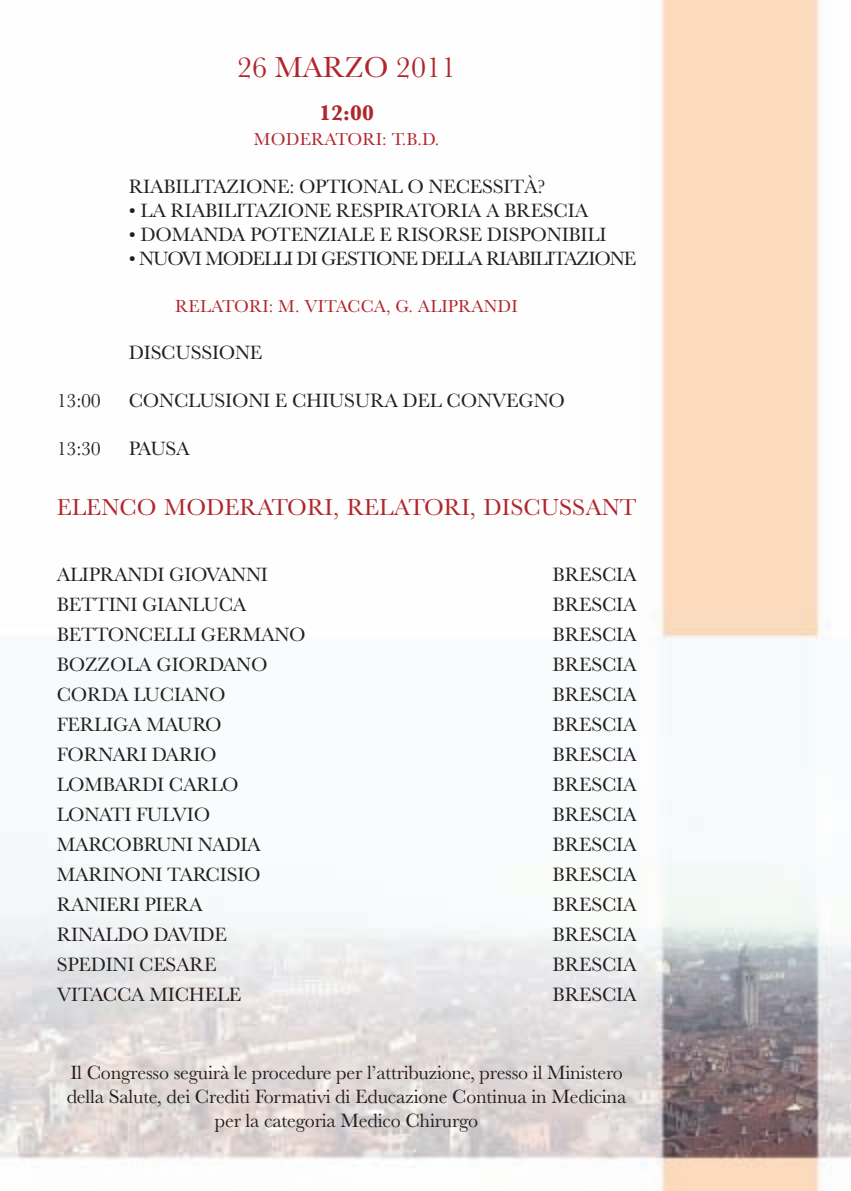
<style>
.page{position:relative;width:851px;height:1191px;background:#fff}
.page>*{position:absolute;margin:0;border:0;box-sizing:border-box;transform-origin:0 0}
.t1{font:30px "Baskerville";color:#b1262c}
.t2{font:24px "Baskerville";color:#b1262c}
.t3{font:700 22px "Baskerville";color:#b1262c}
.t4{font:20px/24px "Baskerville";letter-spacing:-.01em;color:#231f20;text-align:center}
.t5{font:20px "Baskerville";letter-spacing:-.05em;color:#231f20}
.t6{font:18px "Baskerville";letter-spacing:.01em;color:#b1262c}
</style>
<div class="page">
<img style="left:0;top:0;width:850px;height:1191px">
<h1 class="t1" style="left:237px;top:49px;width:220px">26 MARZO 2011</h1>
<p class="t3" style="left:319px;top:100px;width:56px">12:00</p>
<p class="t6" style="left:254px;top:129px;width:187px">MODERATORI: T.B.D.</p>
<p class="t4" style="left:129px;top:174px;width:418px">RIABILITAZIONE: OPTIONAL O NECESSITÀ?</p>
<p class="t4" style="left:129px;top:198px;width:461px">• LA RIABILITAZIONE RESPIRATORIA A BRESCIA</p>
<p class="t4" style="left:129px;top:222px;width:479px">• DOMANDA POTENZIALE E RISORSE DISPONIBILI</p>
<p class="t5" style="left:129px;top:247px;width:509px">• NUOVI MODELLI DI GESTIONE DELLA RIABILITAZIONE</p>
<p class="t6" style="left:175px;top:295px;width:344px">RELATORI: M. VITACCA, G. ALIPRANDI</p>
<p class="t4" style="left:129px;top:340px;width:135px">DISCUSSIONE</p>
<p class="t4" style="left:57px;top:388px;width:46px">13:00</p>
<p class="t4" style="left:129px;top:388px;width:437px">CONCLUSIONI E CHIUSURA DEL CONVEGNO</p>
<p class="t4" style="left:57px;top:436px;width:46px">13:30</p>
<p class="t4" style="left:129px;top:436px;width:62px">PAUSA</p>
<p class="t2" style="left:57px;top:493px;width:581px">ELENCO MODERATORI, RELATORI, DISCUSSANT</p>
<p class="t4" style="left:57px;top:562px;width:213px">ALIPRANDI GIOVANNI</p>
<p class="t4" style="left:552px;top:562px;width:86px">BRESCIA</p>
<p class="t4" style="left:57px;top:592px;width:191px">BETTINI GIANLUCA</p>
<p class="t4" style="left:552px;top:592px;width:86px">BRESCIA</p>
<p class="t4" style="left:57px;top:622px;width:250px">BETTONCELLI GERMANO</p>
<p class="t4" style="left:552px;top:622px;width:86px">BRESCIA</p>
<p class="t4" style="left:57px;top:652px;width:212px">BOZZOLA GIORDANO</p>
<p class="t4" style="left:552px;top:652px;width:86px">BRESCIA</p>
<p class="t4" style="left:57px;top:682px;width:170px">CORDA LUCIANO</p>
<p class="t4" style="left:552px;top:682px;width:86px">BRESCIA</p>
<p class="t4" style="left:57px;top:712px;width:166px">FERLIGA MAURO</p>
<p class="t4" style="left:552px;top:712px;width:86px">BRESCIA</p>
<p class="t4" style="left:57px;top:742px;width:161px">FORNARI DARIO</p>
<p class="t4" style="left:552px;top:742px;width:86px">BRESCIA</p>
<p class="t4" style="left:57px;top:772px;width:183px">LOMBARDI CARLO</p>
<p class="t4" style="left:552px;top:772px;width:86px">BRESCIA</p>
<p class="t4" style="left:57px;top:802px;width:155px">LONATI FULVIO</p>
<p class="t4" style="left:552px;top:802px;width:86px">BRESCIA</p>
<p class="t4" style="left:57px;top:832px;width:205px">MARCOBRUNI NADIA</p>
<p class="t4" style="left:552px;top:832px;width:86px">BRESCIA</p>
<p class="t4" style="left:57px;top:862px;width:205px">MARINONI TARCISIO</p>
<p class="t4" style="left:552px;top:862px;width:86px">BRESCIA</p>
<p class="t4" style="left:57px;top:892px;width:147px">RANIERI PIERA</p>
<p class="t4" style="left:552px;top:892px;width:86px">BRESCIA</p>
<p class="t4" style="left:57px;top:922px;width:172px">RINALDO DAVIDE</p>
<p class="t4" style="left:552px;top:922px;width:86px">BRESCIA</p>
<p class="t4" style="left:57px;top:952px;width:161px">SPEDINI CESARE</p>
<p class="t4" style="left:552px;top:952px;width:86px">BRESCIA</p>
<p class="t4" style="left:57px;top:982px;width:186px">VITACCA MICHELE</p>
<p class="t4" style="left:552px;top:982px;width:86px">BRESCIA</p>
<p class="t4" style="left:67px;top:1060px;width:561px">Il Congresso seguirà le procedure per l’attribuzione, presso il Ministero della Salute, dei Crediti Formativi di Educazione Continua in Medicina per la categoria Medico Chirurgo</p>
</div>
